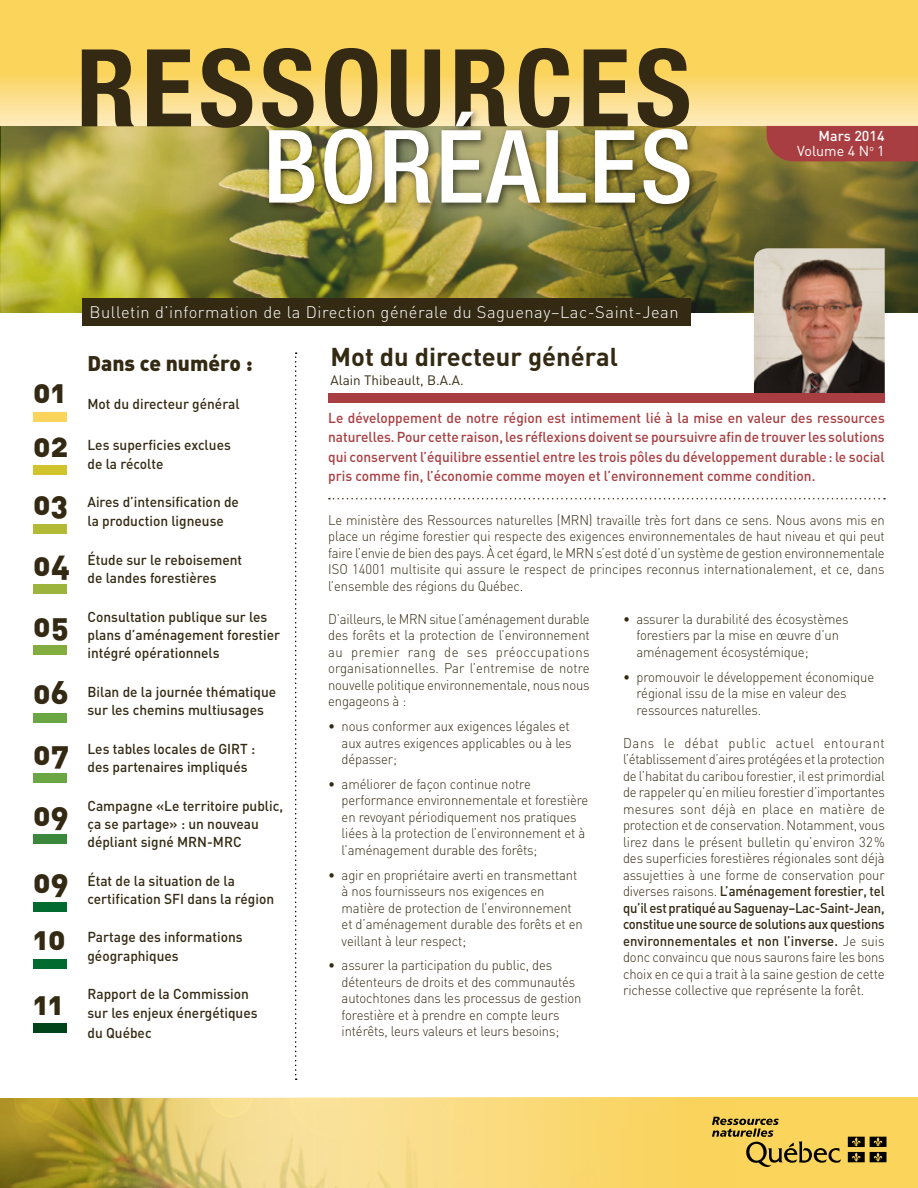
<style>
.page{position:relative;width:918px;height:1188px;background:#fff}
.page>*{position:absolute;margin:0;border:0;box-sizing:border-box;transform-origin:0 0}
.t1{font:700 condensed 107.7px "Helvetica Neue";letter-spacing:.05em;color:#342a13}
.t2{font:500 condensed 101.25px "Helvetica Neue";letter-spacing:.025em;color:#fff}
.t3{font:31.5px/60px "DIN Black Alternate";color:#342a13;text-align:justify}
.t4{font:700 25.5px "DIN";color:#342a13}
.t5{font:21px "DIN Black Alternate";color:#342a13}
.t6{font:300 16.5px "DIN";letter-spacing:.03em;color:#fff}
.t7{font:500 14.25px/18px "DIN";color:#342a13;scale:.96 1}
.t8{font:500 14.25px/19.5px "DIN";color:#a83e41;text-align:justify;scale:.96 1}
.t9{font:14.25px/15px "DIN";color:#fff;text-align:right}
.t10{font:300 13.8px/16.5px "DIN";letter-spacing:-.01em;color:#342a13;scale:.94 1}
.t11{font:13.5px "DIN";color:#342a13}
.s1{font-weight:500}
</style>
<div class="page">
<svg style="left:1px;top:126px;width:917px;height:187px;background:#8d8735"></svg>
<svg style="left:0;top:0;width:918px;height:126px;background:#fbd76b"></svg>
<img style="left:256px;top:104px;width:451px;height:133px">
<div style="left:82px;top:299px;width:609px;height:27px;background:#342a13"></div>
<svg style="left:0;top:1097px;width:918px;height:2px;background:#f5db89"></svg>
<svg style="left:0;top:1099px;width:918px;height:89px;background:#e7c969"></svg>
<div style="left:767px;top:126px;width:151px;height:35px;background:#a83e41"></div>
<svg style="left:712px;top:1117px;width:129px;height:50px;background:#cfaf4b"></svg>
<svg style="left:848px;top:1137px;width:39px;height:25px"></svg>
<div style="left:33px;top:412px;width:34px;height:9px;background:#fbd45b"></div>
<div style="left:33px;top:466px;width:34px;height:9px;background:#d0c32b"></div>
<div style="left:33px;top:524px;width:34px;height:9px;background:#b3ba36"></div>
<div style="left:33px;top:585px;width:34px;height:9px;background:#9cb33c"></div>
<div style="left:33px;top:645px;width:34px;height:10px;background:#84ad40"></div>
<div style="left:33px;top:713px;width:34px;height:9px;background:#6aa744"></div>
<div style="left:33px;top:774px;width:34px;height:9px;background:#6aa744"></div>
<div style="left:33px;top:834px;width:34px;height:10px;background:#3b873b"></div>
<div style="left:33px;top:902px;width:34px;height:9px;background:#006a2f"></div>
<div style="left:33px;top:959px;width:34px;height:9px;background:#006a2f"></div>
<div style="left:33px;top:1023px;width:34px;height:10px;background:#00441b"></div>
<svg style="left:295px;top:352px;width:2px;height:728px"></svg>
<img style="left:754px;top:248px;width:131px;height:145px">
<div style="left:328px;top:393px;width:557px;height:10px;background:#a83e41"></div>
<svg style="left:329px;top:498px;width:556px;height:1px"></svg>
<h1 class="t1" style="left:76px;top:23px;width:616px">RESSOURCES</h1>
<h2 class="t2" style="left:263px;top:106px;width:431px">BORÉALES</h2>
<p class="t9" style="left:797px;top:128px;width:89px"><span class="s1">Mars 2014<br></span>Volume 4 N<sup>o</sup> 1</p>
<h3 class="t3" style="left:33px;top:360px;width:34px">01</h3>
<h3 class="t3" style="left:33px;top:414px;width:39px">02<br>03<br>04<br>05</h3>
<h3 class="t3" style="left:33px;top:661px;width:37px;line-height:60.8px">06<br>07<br>09</h3>
<h3 class="t3" style="left:33px;top:852px;width:37px;line-height:57.2px">09<br>10</h3>
<h3 class="t3" style="left:33px;top:972px;width:31px">11</h3>
<p class="t6" style="left:90px;top:302px;width:591px">Bulletin d’information de la Direction générale du Saguenay–Lac-Saint-Jean</p>
<h3 class="t5" style="left:87px;top:349px;width:167px">Dans ce numéro :</h3>
<p class="t7" style="left:87px;top:395px;width:160px">Mot du directeur général</p>
<p class="t7" style="left:87px;top:435px;width:151px;line-height:19.5px">Les superficies exclues de la récolte</p>
<p class="t7" style="left:87px;top:492px;width:159px;line-height:19.5px">Aires d’intensification de la production ligneuse</p>
<p class="t7" style="left:87px;top:551px;width:163px">Étude sur le reboisement de landes forestières</p>
<p class="t7" style="left:87px;top:608px;width:202px">Consultation publique sur les plans d’aménagement forestier intégré opérationnels</p>
<p class="t7" style="left:87px;top:683px;width:198px">Bilan de la journée thématique sur les chemins multiusages</p>
<p class="t7" style="left:87px;top:740px;width:176px">Les tables locales de GIRT : des partenaires impliqués</p>
<p class="t7" style="left:87px;top:797px;width:205px">Campagne «Le territoire public, ça se partage» : un nouveau dépliant signé MRN-MRC</p>
<p class="t7" style="left:87px;top:872px;width:196px">État de la situation de la certification SFI dans la région</p>
<p class="t7" style="left:87px;top:927px;width:163px;line-height:19.5px">Partage des informations géographiques</p>
<p class="t7" style="left:87px;top:984px;width:179px;line-height:19.5px">Rapport de la Commission sur les enjeux énergétiques du Québec</p>
<h3 class="t4" style="left:330px;top:340px;width:289px">Mot du directeur général</h3>
<p class="t11" style="left:330px;top:372px;width:135px">Alain Thibeault, B.A.A.</p>
<p class="t8" style="left:328px;top:408px;width:581px">Le développement de notre région est intimement lié à la mise en valeur des ressources naturelles. Pour cette raison, les réflexions doivent se poursuivre afin de trouver les solutions qui conservent l’équilibre essentiel entre les trois pôles du développement durable: le social pris comme fin, l’économie comme moyen et l’environnement comme condition.</p>
<p class="t10" style="left:328px;top:512px;width:594px;text-align:justify">Le ministère des Ressources naturelles (MRN) travaille très fort dans ce sens. Nous avons mis en place un régime forestier qui respecte des exigences environnementales de haut niveau et qui peut faire l’envie de bien des pays. À cet égard, le MRN s’est doté d’un système de gestion environnementale ISO 14001 multisite qui assure le respect de principes reconnus internationalement, et ce, dans l’ensemble des régions du Québec.</p>
<p class="t10" style="left:328px;top:611px;width:280px;text-align:justify">D’ailleurs, le MRN situe l’aménagement durable des forêts et la protection de l’environnement au premier rang de ses préoccupations organisationnelles. Par l’entremise de notre nouvelle politique environnementale, nous nous engageons à :</p>
<p class="t10" style="left:342px;top:718px;width:246px;text-indent:-13px">• nous conformer aux exigences légales et aux autres exigences applicables ou à les dépasser;</p>
<p class="t10" style="left:342px;top:776px;width:264px;text-indent:-13px">• améliorer de façon continue notre performance environnementale et forestière en revoyant périodiquement nos pratiques liées à la protection de l’environnement et à l’aménagement durable des forêts;</p>
<p class="t10" style="left:342px;top:866px;width:258px;text-indent:-13px">• agir en propriétaire averti en transmettant à nos fournisseurs nos exigences en matière de protection de l’environnement et d’aménagement durable des forêts et en veillant à leur respect;</p>
<p class="t10" style="left:342px;top:957px;width:257px;text-indent:-13px">• assurer la participation du public, des détenteurs de droits et des communautés autochtones dans les processus de gestion forestière et à prendre en compte leurs intérêts, leurs valeurs et leurs besoins;</p>
<p class="t10" style="left:637px;top:611px;width:227px;text-indent:-13px">• assurer la durabilité des écosystèmes forestiers par la mise en œuvre d’un aménagement écosystémique;</p>
<p class="t10" style="left:637px;top:668px;width:254px;text-indent:-13px">• promouvoir le développement économique régional issu de la mise en valeur des ressources naturelles.</p>
<p class="t10" style="left:623px;top:734px;width:280px;text-align:justify">Dans le débat public actuel entourant l’établissement d’aires protégées et la protection de l’habitat du caribou forestier, il est primordial de rappeler qu’en milieu forestier d’importantes mesures sont déjà en place en matière de protection et de conservation. Notamment, vous lirez dans le présent bulletin qu’environ 32% des superficies forestières régionales sont déjà assujetties à une forme de conservation pour diverses raisons. <span class="s1">L’aménagement forestier, tel qu’il est pratiqué au Saguenay–Lac-Saint-Jean, constitue une source de solutions aux questions environnementales et non l’inverse.</span> Je suis donc convaincu que nous saurons faire les bons choix en ce qui a trait à la saine gestion de cette richesse collective que représente la forêt.</p>
</div>
